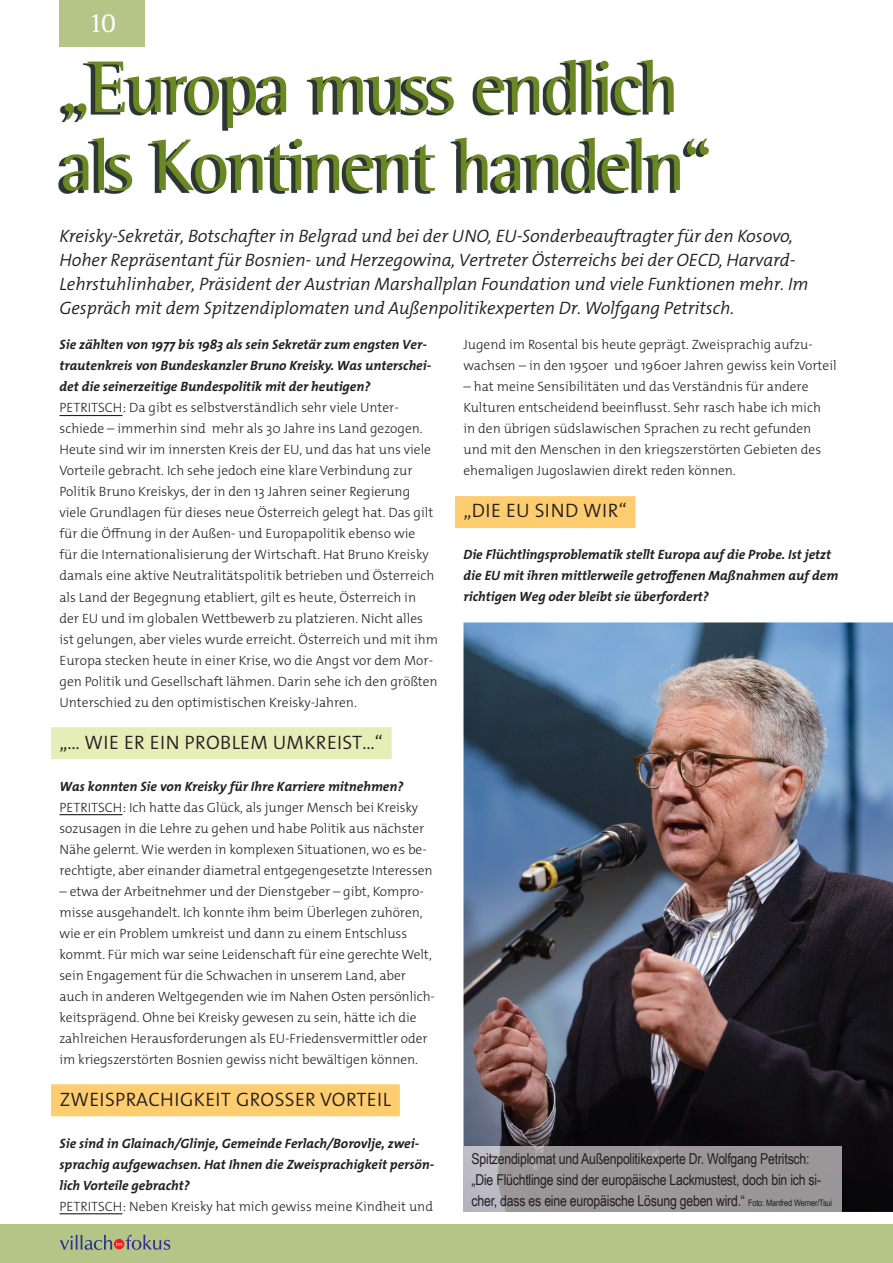
<style>
.page{position:relative;width:893px;height:1263px;background:#fff}
.page>*{position:absolute;margin:0;border:0;box-sizing:border-box;transform-origin:0 0}
.t1{font:75px/78px "Rotis Semi Serif";letter-spacing:-.03em;color:#6a8922}
.t2{font:28.5px "Rotis Serif";color:#fff}
.t3{font:300 19.5px "The Mix Os F";letter-spacing:.02em;color:#231f20}
.t4{font:italic 300 18px/24px "The Mix Os F";letter-spacing:-.005em;color:#231f20}
.t5{font:15px/21px "Arial Narrow";letter-spacing:-.015em;color:#231f20}
.t6{font:300 13.5px/21px "The Mix Os F";color:#231f20}
.t7{font:italic 700 13.5px/21px "The Mix Os F";color:#231f20}
.s1{font-size:9px}
</style>
<div class="page">
<div style="left:60px;top:0;width:85px;height:47px;background:#b5c588"></div>
<div style="left:0;top:1225px;width:893px;height:38px;background:#b5c588"></div>
<svg style="left:60px;top:1235px;width:110px;height:15px"></svg>
<img style="left:59px;top:62px;width:646px;height:132px">
<img style="left:463px;top:622px;width:430px;height:590px">
<img style="left:463px;top:1146px;width:379px;height:66px">
<hr style="left:60px;top:415px;width:62px;height:1px;background:#231f20">
<div style="left:51px;top:727px;width:341px;height:32px;background:#e6eeb8"></div>
<hr style="left:60px;top:814px;width:62px;height:1px;background:#231f20">
<div style="left:51px;top:1084px;width:349px;height:32px;background:#fecd70"></div>
<hr style="left:60px;top:1213px;width:62px;height:1px;background:#231f20">
<div style="left:455px;top:496px;width:180px;height:32px;background:#fecd70"></div>
<h2 class="t2" style="left:88px;top:7px;width:29px">10</h2>
<h1 class="t1" style="left:60px;top:48px;width:656px">„Europa muss endlich als Kontinent handeln“</h1>
<p class="t4" style="left:60px;top:224px;width:751px">Kreisky-Sekretär, Botschafter in Belgrad und bei der UNO, EU-Sonderbeauftragter für den Kosovo, Hoher Repräsentant für Bosnien- und Herzegowina, Vertreter Österreichs bei der OECD, Harvard-Lehrstuhlinhaber, Präsident der Austrian Marshallplan Foundation und viele Funktionen mehr. Im Gespräch mit dem Spitzendiplomaten und Außenpolitikexperten Dr. Wolfgang Petritsch.</p>
<p class="t6" style="left:463px;top:334px;width:375px">Jugend im Rosental bis heute geprägt. Zweisprachig aufzu&shy;wachsen – in den 1950er und 1960er Jahren gewiss kein Vorteil</p>
<p class="t6" style="left:463px;top:376px;width:359px">– hat meine Sensibilitäten und das Verständnis für andere Kulturen entscheidend beeinflusst. Sehr rasch habe ich mich in den übrigen südslawischen Sprachen zu recht gefunden und mit den Menschen in den kriegszerstörten Gebieten des ehemaligen Jugoslawien direkt reden können.</p>
<h3 class="t3" style="left:463px;top:498px;width:165px">„DIE EU SIND WIR“</h3>
<p class="t7" style="left:463px;top:544px;width:376px">Die Flüchtlingsproblematik stellt Europa auf die Probe. Ist jetzt die EU mit ihren mittlerweile getroffenen Maßnahmen auf dem richtigen Weg oder bleibt sie überfordert?</p>
<p class="t7" style="left:60px;top:334px;width:373px">Sie zählten von 1977 bis 1983 als sein Sekretär zum engsten Ver&shy;trautenkreis von Bundeskanzler Bruno Kreisky. Was unterschei&shy;det die seinerzeitige Bundespolitik mit der heutigen?</p>
<p class="t6" style="left:60px;top:397px;width:380px">PETRITSCH: Da gibt es selbstverständlich sehr viele Unter&shy;schiede – immerhin sind mehr als 30 Jahre ins Land gezogen.<br>Heute sind wir im innersten Kreis der EU, und das hat uns viele Vorteile gebracht. Ich sehe jedoch eine klare Verbindung zur Politik Bruno Kreiskys, der in den 13 Jahren seiner Regierung viele Grundlagen für dieses neue Österreich gelegt hat. Das gilt für die Öffnung in der Außen- und Europapolitik ebenso wie<br>für die Internationalisierung der Wirtschaft. Hat Bruno Kreisky damals eine aktive Neutralitätspolitik betrieben und Österreich als Land der Begegnung etabliert, gilt es heute, Österreich in der EU und im globalen Wettbewerb zu platzieren. Nicht alles ist gelungen, aber vieles wurde erreicht. Österreich und mit ihm Europa stecken heute in einer Krise, wo die Angst vor dem Mor&shy;gen Politik und Gesellschaft lähmen. Darin sehe ich den größten Unterschied zu den optimistischen Kreisky-Jahren.</p>
<h3 class="t3" style="left:60px;top:729px;width:325px">„… WIE ER EIN PROBLEM UMKREIST…“</h3>
<p class="t7" style="left:60px;top:776px;width:345px">Was konnten Sie von Kreisky für Ihre Karriere mitnehmen?</p>
<p class="t6" style="left:60px;top:796px;width:375px">PETRITSCH: Ich hatte das Glück, als junger Mensch bei Kreisky sozusagen in die Lehre zu gehen und habe Politik aus nächster Nähe gelernt. Wie werden in komplexen Situationen, wo es be&shy;rechtigte, aber einander diametral entgegengesetzte Interessen</p>
<p class="t6" style="left:60px;top:881px;width:377px">– etwa der Arbeitnehmer und der Dienstgeber – gibt, Kompro&shy;misse ausgehandelt. Ich konnte ihm beim Überlegen zuhören, wie er ein Problem umkreist und dann zu einem Entschluss kommt. Für mich war seine Leidenschaft für eine gerechte Welt, sein Engagement für die Schwachen in unserem Land, aber auch in anderen Weltgegenden wie im Nahen Osten persönlich&shy;keitsprägend. Ohne bei Kreisky gewesen zu sein, hätte ich die zahlreichen Herausforderungen als EU-Friedensvermittler oder im kriegszerstörten Bosnien gewiss nicht bewältigen können.</p>
<h3 class="t3" style="left:60px;top:1086px;width:333px">ZWEISPRACHIGKEIT GROSSER VORTEIL</h3>
<p class="t7" style="left:60px;top:1133px;width:376px">Sie sind in Glainach/Glinje, Gemeinde Ferlach/Borovlje, zwei&shy;sprachig aufgewachsen. Hat Ihnen die Zweisprachigkeit persön&shy;lich Vorteile gebracht?</p>
<p class="t6" style="left:60px;top:1196px;width:375px">PETRITSCH: Neben Kreisky hat mich gewiss meine Kindheit und</p>
<p class="t5" style="left:472px;top:1147px;width:362px">Spitzendiplomat und Außenpolitikexperte Dr. Wolfgang Petritsch: „Die Flüchtlinge sind der europäische Lackmustest, doch bin ich si&shy;cher, dass es eine europäische Lösung geben wird.“ <span class="s1">Foto: Manfred Werner/Tsui</span></p>
</div>
